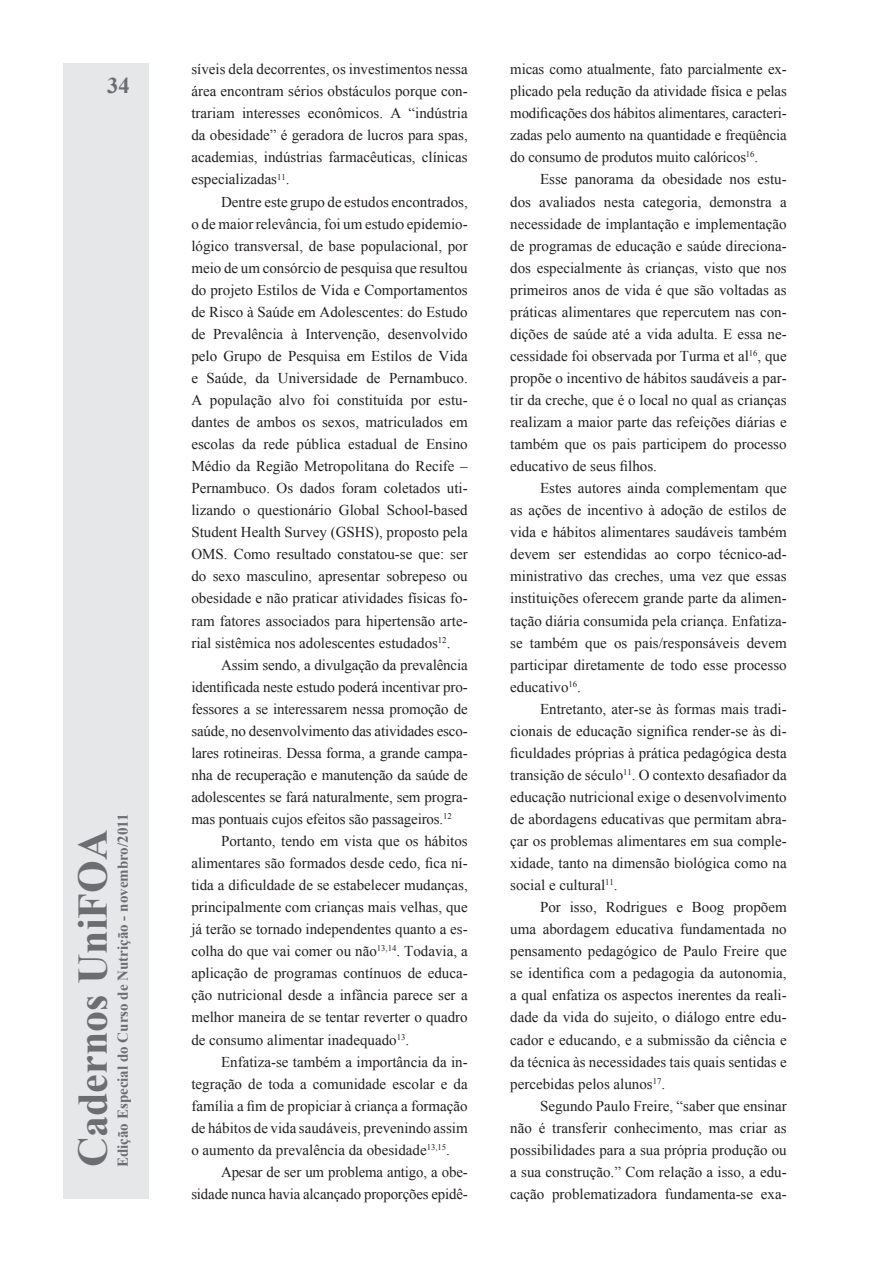
<style>
.page{position:relative;width:893px;height:1263px;background:#fff}
.page>*{position:absolute;margin:0;border:0;box-sizing:border-box;transform-origin:0 0}
.t1{font:700 42px "Times New Roman";color:#6c6d70}
.t2{font:700 22.5px "Times New Roman";color:#6c6d70}
.t3{font:15px/22px "Times New Roman";color:#231f20;text-align:justify}
.t4{font:700 15px "Times New Roman";color:#6c6d70}
</style>
<div class="page">
<div style="left:64px;top:64px;width:85px;height:1135px;background:#e6e7e9"></div>
<h2 class="t2" style="left:107px;top:70px;width:24px">34</h2>
<h1 class="t1" style="left:64px;top:1167px;width:339px;rotate:-90deg">Cadernos UniFOA</h1>
<p class="t4" style="left:113px;top:1167px;width:355px;rotate:-90deg">Edição Especial do Curso de Nutrição - novembro/2011</p>
<p class="t3" style="left:191px;top:58px;width:278px">síveis dela decorrentes, os investimentos nessa área encontram sérios obstáculos porque con&shy;trariam interesses econômicos. A “indústria da obesidade” é geradora de lucros para spas, academias, indústrias farmacêuticas, clínicas especializadas<sup>11</sup>.</p>
<p class="t3" style="left:191px;top:190px;width:278px;text-indent:30px">Dentre este grupo de estudos encontrados, o de maior relevância, foi um estudo epidemio&shy;lógico transversal, de base populacional, por meio de um consórcio de pesquisa que resultou do projeto Estilos de Vida e Comportamentos de Risco à Saúde em Adolescentes: do Estudo de Prevalência à Intervenção, desenvolvido pelo Grupo de Pesquisa em Estilos de Vida e Saúde, da Universidade de Pernambuco.<br>A população alvo foi constituída por estu&shy;dantes de ambos os sexos, matriculados em escolas da rede pública estadual de Ensino Médio da Região Metropolitana do Recife – Pernambuco. Os dados foram coletados uti&shy;lizando o questionário Global School-based Student Health Survey (GSHS), proposto pela OMS. Como resultado constatou-se que: ser do sexo masculino, apresentar sobrepeso ou obesidade e não praticar atividades físicas fo&shy;ram fatores associados para hipertensão arte&shy;rial sistêmica nos adolescentes estudados<sup>12</sup>.</p>
<p class="t3" style="left:191px;top:653px;width:278px;text-indent:30px">Assim sendo, a divulgação da prevalência identificada neste estudo poderá incentivar pro&shy;fessores a se interessarem nessa promoção de saúde, no desenvolvimento das atividades esco&shy;lares rotineiras. Dessa forma, a grande campa&shy;nha de recuperação e manutenção da saúde de adolescentes se fará naturalmente, sem progra&shy;mas pontuais cujos efeitos são passageiros.<sup>12</sup></p>
<p class="t3" style="left:191px;top:830px;width:278px;text-indent:30px">Portanto, tendo em vista que os hábitos alimentares são formados desde cedo, fica ní&shy;tida a dificuldade de se estabelecer mudanças, principalmente com crianças mais velhas, que já terão se tornado independentes quanto a es&shy;colha do que vai comer ou não<sup>13,14</sup>. Todavia, a aplicação de programas contínuos de educa&shy;ção nutricional desde a infância parece ser a melhor maneira de se tentar reverter o quadro de consumo alimentar inadequado<sup>13</sup>.</p>
<p class="t3" style="left:191px;top:1050px;width:278px;text-indent:30px">Enfatiza-se também a importância da in&shy;tegração de toda a comunidade escolar e da família a fim de propiciar à criança a formação de hábitos de vida saudáveis, prevenindo assim o aumento da prevalência da obesidade<sup>13,15</sup>.</p>
<p class="t3" style="left:191px;top:1160px;width:278px;text-align:right">Apesar de ser um problema antigo, a obe&shy;sidade nunca havia alcançado proporções epidê-</p>
<p class="t3" style="left:510px;top:58px;width:278px">micas como atualmente, fato parcialmente ex&shy;plicado pela redução da atividade física e pelas modificações dos hábitos alimentares, caracteri&shy;zadas pelo aumento na quantidade e freqüência do consumo de produtos muito calóricos<sup>16</sup>.</p>
<p class="t3" style="left:510px;top:168px;width:278px;text-indent:30px">Esse panorama da obesidade nos estu&shy;dos avaliados nesta categoria, demonstra a necessidade de implantação e implementação de programas de educação e saúde direciona&shy;dos especialmente às crianças, visto que nos primeiros anos de vida é que são voltadas as práticas alimentares que repercutem nas con&shy;dições de saúde até a vida adulta. E essa ne&shy;cessidade foi observada por Turma et al<sup>16</sup>, que propõe o incentivo de hábitos saudáveis a par&shy;tir da creche, que é o local no qual as crianças realizam a maior parte das refeições diárias e também que os pais participem do processo educativo de seus filhos.</p>
<p class="t3" style="left:510px;top:477px;width:278px;text-indent:30px">Estes autores ainda complementam que as ações de incentivo à adoção de estilos de vida e hábitos alimentares saudáveis também devem ser estendidas ao corpo técnico-ad&shy;ministrativo das creches, uma vez que essas instituições oferecem grande parte da alimen&shy;tação diária consumida pela criança. Enfatiza&shy;se também que os pais/responsáveis devem participar diretamente de todo esse processo educativo<sup>16</sup>.</p>
<p class="t3" style="left:510px;top:697px;width:278px;text-indent:30px">Entretanto, ater-se às formas mais tradi&shy;cionais de educação significa render-se às di&shy;ficuldades próprias à prática pedagógica desta transição de século<sup>11</sup>. O contexto desafiador da educação nutricional exige o desenvolvimento de abordagens educativas que permitam abra&shy;çar os problemas alimentares em sua comple&shy;xidade, tanto na dimensão biológica como na social e cultural<sup>11</sup>.</p>
<p class="t3" style="left:510px;top:896px;width:278px;text-indent:30px">Por isso, Rodrigues e Boog propõem uma abordagem educativa fundamentada no pensamento pedagógico de Paulo Freire que se identifica com a pedagogia da autonomia, a qual enfatiza os aspectos inerentes da reali&shy;dade da vida do sujeito, o diálogo entre edu&shy;cador e educando, e a submissão da ciência e da técnica às necessidades tais quais sentidas e percebidas pelos alunos<sup>17</sup>.</p>
<p class="t3" style="left:510px;top:1094px;width:278px;text-indent:30px">Segundo Paulo Freire, “saber que ensinar não é transferir conhecimento, mas criar as possibilidades para a sua própria produção ou a sua construção.” Com relação a isso, a edu&shy;cação problematizadora fundamenta-se exa-</p>
</div>
